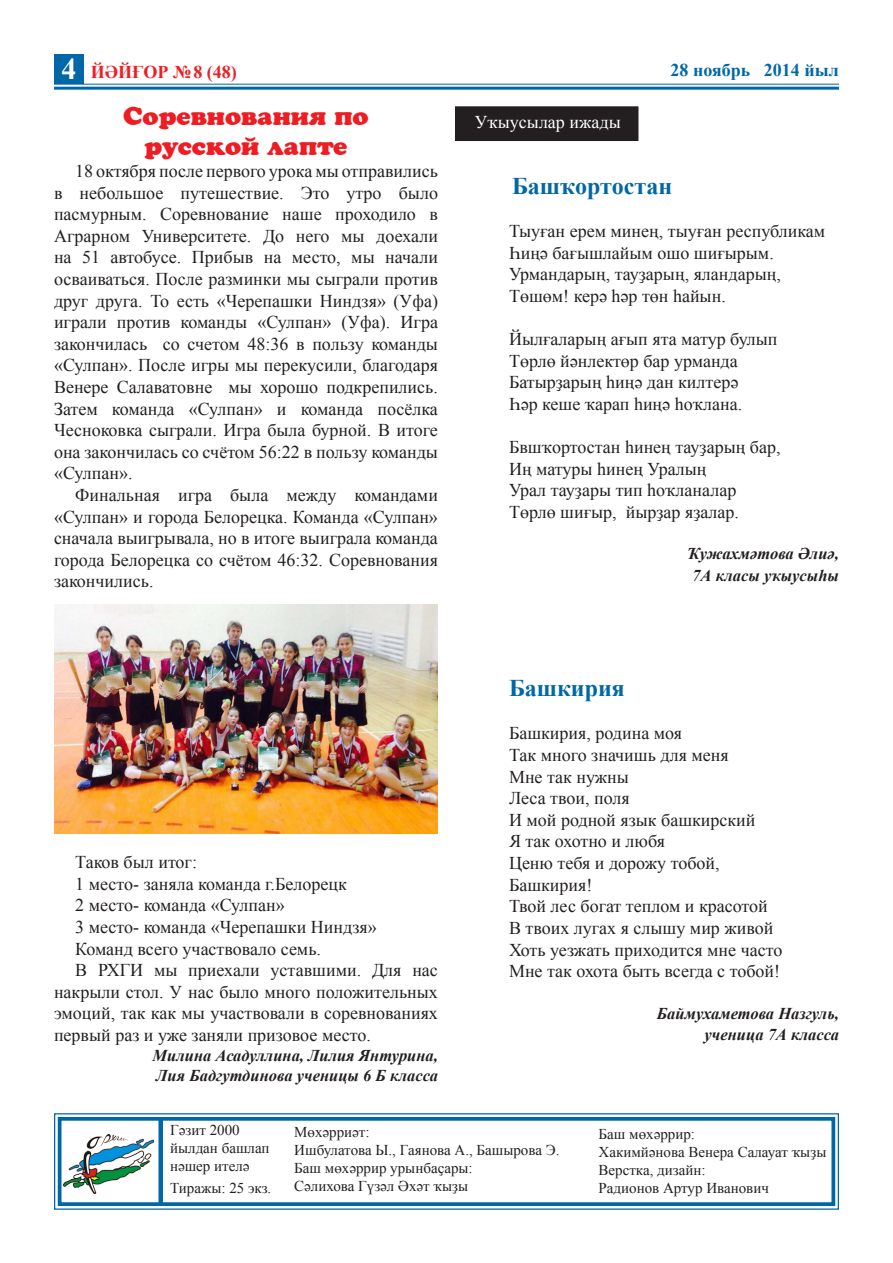
<style>
.page{position:relative;width:893px;height:1263px;background:#fff}
.page>*{position:absolute;margin:0;border:0;box-sizing:border-box;transform-origin:0 0}
.t1{font:700 30px "Times New Roman";color:#fff}
.t2{font:25.5px "AG Cooper Cyr Roman";color:#ee1d23}
.t3{font:700 24px "Times New Roman";color:#0167a6}
.t4{font:18px/21.6px "Times New Roman";color:#231f20;text-align:justify}
.t5{font:700 18px "Times New Roman";color:#0167a6}
.t6{font:18px "Times New Roman";color:#fff}
.t7{font:700 18px "Times New Roman";color:#ee1d23}
.t8{font:italic 700 16.5px "Times New Roman";color:#231f20}
.t9{font:15px/18px "Times New Roman";color:#231f20}
</style>
<div class="page">
<svg style="left:54px;top:1113px;width:785px;height:97px"></svg>
<div style="left:58px;top:1117px;width:777px;height:89px;border:4px solid #0167a6"></div>
<hr style="left:54px;top:84px;width:785px;height:1px;background:#0167a6">
<hr style="left:54px;top:87px;width:785px;height:3px;background:#0167a6">
<div style="left:54px;top:54px;width:30px;height:30px;background:#0167a6"></div>
<img style="left:64px;top:1134px;width:89px;height:59px">
<div style="left:158px;top:1119px;width:5px;height:85px;background:#0167a6"></div>
<img style="left:54px;top:605px;width:384px;height:229px">
<div style="left:461px;top:112px;width:171px;height:23px;background:#231f20"></div>
<div style="left:455px;top:106px;width:183px;height:35px;border:12px solid #231f20"></div>
<p class="t1" style="left:61px;top:48px;width:16px">4</p>
<p class="t7" style="left:91px;top:59px;width:148px">ЙӘЙҒОР №8 (48)</p>
<p class="t5" style="left:671px;top:58px;width:170px">28 ноябрь 2014 йыл</p>
<p class="t2" style="left:123px;top:101px;width:247px">Соревнования по</p>
<p class="t2" style="left:144px;top:132px;width:204px">русской лапте</p>
<p class="t4" style="left:54px;top:160px;width:385px;text-indent:21px">18 октября после первого урока мы отправились в небольшое путешествие. Это утро было пасмурным. Соревнование наше проходило в Аграрном Университете. До него мы доехали на 51 автобусе. Прибыв на место, мы начали осваиваться. После разминки мы сыграли против друг друга. То есть «Черепашки Ниндзя» (Уфа) играли против команды «Сулпан» (Уфа). Игра закончилась со счетом 48:36 в пользу команды «Сулпан». После игры мы перекусили, благодаря Венере Салаватовне мы хорошо подкрепились.<br>Затем команда «Сулпан» и команда посёлка Чесноковка сыграли. Игра была бурной. В итоге она закончилась со счётом 56:22 в пользу команды «Сулпан».</p>
<p class="t4" style="left:54px;top:484px;width:385px;text-indent:21px">Финальная игра была между командами «Сулпан» и города Белорецка. Команда «Сулпан» сначала выигрывала, но в итоге выиграла команда города Белорецка со счётом 46:32. Соревнования закончились.</p>
<p class="t6" style="left:475px;top:110px;width:148px">Уҡыусылар ижады</p>
<p class="t3" style="left:512px;top:169px;width:162px">Башҡортостан</p>
<p class="t4" style="left:509px;top:220px;width:318px">Тыуған ерем минең, тыуған республикам</p>
<p class="t4" style="left:509px;top:242px;width:266px">Һиңә бағышлайым ошо шиғырым.</p>
<p class="t4" style="left:509px;top:263px;width:273px">Урмандарың, тауҙарың, яландарың,</p>
<p class="t4" style="left:509px;top:285px;width:218px">Төшөм! керә һәр төн һайын.</p>
<p class="t4" style="left:509px;top:328px;width:270px">Йылғаларың ағып ята матур булып</p>
<p class="t4" style="left:509px;top:350px;width:230px">Төрлө йәнлектөр бар урманда</p>
<p class="t4" style="left:509px;top:371px;width:231px">Батырҙарың һиңә дан килтерә</p>
<p class="t4" style="left:509px;top:393px;width:235px">Һәр кеше ҡарап һиңә һоҡлана.</p>
<p class="t4" style="left:509px;top:436px;width:273px">Бвшҡортостан һинең тауҙарың бар,</p>
<p class="t4" style="left:509px;top:458px;width:199px">Иң матуры һинең Уралың</p>
<p class="t4" style="left:509px;top:479px;width:229px">Урал тауҙары тип һоҡланалар</p>
<p class="t4" style="left:509px;top:501px;width:232px">Төрлө шиғыр, йырҙар яҙалар.</p>
<p class="t8" style="left:686px;top:542px;width:154px">Ҡужахмәтова Әлиә,</p>
<p class="t8" style="left:692px;top:564px;width:148px">7А класы уҡыусыһы</p>
<p class="t4" style="left:75px;top:851px;width:123px">Таков был итог:</p>
<p class="t4" style="left:75px;top:873px;width:273px">1 место- заняла команда г.Белорецк</p>
<p class="t4" style="left:75px;top:894px;width:211px">2 место- команда «Сулпан»</p>
<p class="t4" style="left:75px;top:916px;width:303px">3 место- команда «Черепашки Ниндзя»</p>
<p class="t4" style="left:75px;top:937px;width:247px">Команд всего участвовало семь.</p>
<p class="t4" style="left:54px;top:959px;width:385px;text-indent:21px">В РХГИ мы приехали уставшими. Для нас накрыли стол. У нас было много положительных эмоций, так как мы участвовали в соревнованиях первый раз и уже заняли призовое место.</p>
<p class="t8" style="left:153px;top:1044px;width:287px">Милина Асадуллина, Лилия Янтурина,</p>
<p class="t8" style="left:156px;top:1063px;width:283px">Лия Бадгутдинова ученицы 6 Б класса</p>
<p class="t3" style="left:509px;top:672px;width:117px">Башкирия</p>
<p class="t4" style="left:509px;top:722px;width:175px">Башкирия, родина моя</p>
<p class="t4" style="left:509px;top:744px;width:221px">Так много значишь для меня</p>
<p class="t4" style="left:509px;top:765px;width:122px">Мне так нужны</p>
<p class="t4" style="left:509px;top:787px;width:122px">Леса твои, поля</p>
<p class="t4" style="left:509px;top:809px;width:248px">И мой родной язык башкирский</p>
<p class="t4" style="left:509px;top:830px;width:158px">Я так охотно и любя</p>
<p class="t4" style="left:509px;top:852px;width:212px">Ценю тебя и дорожу тобой,</p>
<p class="t4" style="left:509px;top:873px;width:85px">Башкирия!</p>
<p class="t4" style="left:509px;top:895px;width:260px">Твой лес богат теплом и красотой</p>
<p class="t4" style="left:509px;top:917px;width:266px">В твоих лугах я слышу мир живой</p>
<p class="t4" style="left:509px;top:938px;width:275px">Хоть уезжать приходится мне часто</p>
<p class="t4" style="left:509px;top:960px;width:273px">Мне так охота быть всегда с тобой!</p>
<p class="t8" style="left:657px;top:1001px;width:184px">Баймухаметова Назгуль,</p>
<p class="t8" style="left:704px;top:1023px;width:136px">ученица 7А класса</p>
<p class="t9" style="left:170px;top:1121px;width:101px">Гәзит 2000 йылдан башлап нәшер ителә</p>
<p class="t9" style="left:170px;top:1178px;width:103px">Тиражы: 25 экз.</p>
<p class="t9" style="left:294px;top:1123px;width:77px">Мөхәрриәт:</p>
<p class="t9" style="left:294px;top:1141px;width:267px">Ишбулатова Ы., Гаянова А., Башырова Э.</p>
<p class="t9" style="left:294px;top:1159px;width:180px">Баш мөхәррир урынбаҫары:</p>
<p class="t9" style="left:294px;top:1177px;width:175px">Сәлихова Гүзәл Әхәт ҡыҙы</p>
<p class="t9" style="left:599px;top:1125px;width:98px">Баш мөхәррир:</p>
<p class="t9" style="left:599px;top:1143px;width:229px">Хакимйәнова Венера Салауат ҡыҙы</p>
<p class="t9" style="left:599px;top:1161px;width:109px">Верстка, дизайн:</p>
<p class="t9" style="left:599px;top:1179px;width:172px">Радионов Артур Иванович</p>
</div>
